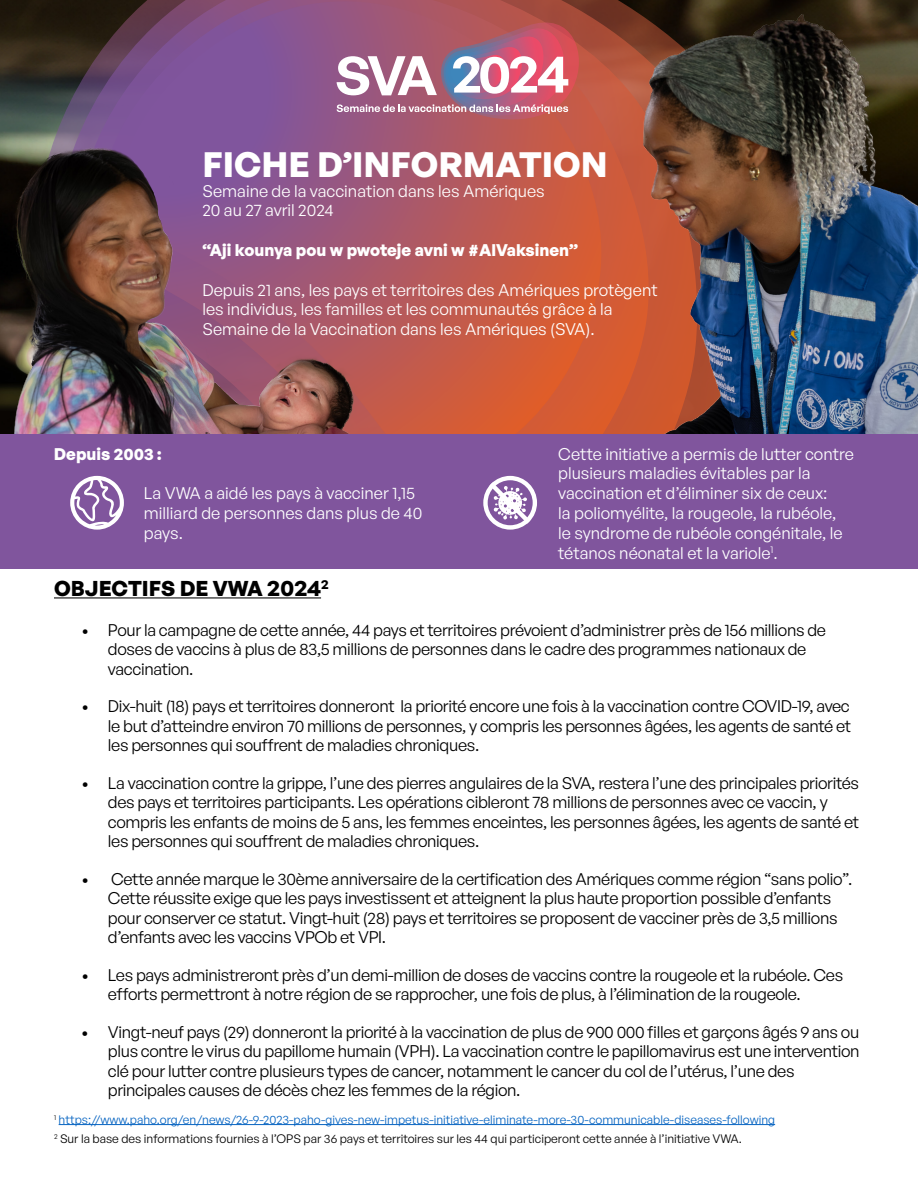
<style>
.page{position:relative;width:918px;height:1188px;background:#fff}
.page>*{position:absolute;margin:0;border:0;box-sizing:border-box;transform-origin:0 0}
.t1{font:700 34.5px "General Sans";color:#fff}
.t2{font:700 21px "General Sans";color:#000}
.t3{font:16.5px/19.5px "General Sans";letter-spacing:-.02em;color:#000}
.t4{font:16.5px/19.8px "General Sans";color:#fff}
.t5{font:700 16.5px "General Sans";color:#fff}
.t6{font:12px/18.9px "General Sans";color:#0563c1}
.s1{color:#000}
</style>
<div class="page">
<svg style="left:373px;top:1px;width:217px;height:433px;background:#c25a4b"></svg>
<img style="left:590px;top:0;width:328px;height:434px">
<img style="left:0;top:0;width:373px;height:434px">
<div style="left:0;top:434px;width:918px;height:134px;background:#80559d"></div>
<hr style="left:54px;top:597px;width:267px;height:1px;background:#000">
<svg style="left:70px;top:476px;width:54px;height:54px"></svg>
<svg style="left:483px;top:476px;width:54px;height:54px"></svg>
<hr style="left:59px;top:1124px;width:716px;height:1px;background:#0563c1">
<svg style="left:337px;top:10px;width:244px;height:120px;background:#b87486"></svg>
<h1 class="t1" style="left:202px;top:142px;width:407px">FICHE D’INFORMATION</h1>
<p class="t4" style="left:202px;top:180px;width:344px">Semaine de la vaccination dans les Amériques<br>20 au 27 avril 2024</p>
<p class="t5" style="left:202px;top:239px;width:377px">“Aji kounya pou w pwoteje avni w #AlVaksinen”</p>
<p class="t4" style="left:202px;top:279px;width:457px">Depuis 21 ans, les pays et territoires des Amériques protègent les individus, les familles et les communautés grâce à la<br>Semaine de la Vaccination dans les Amériques (SVA).</p>
<p class="t5" style="left:54px;top:443px;width:109px">Depuis 2003 :</p>
<p class="t4" style="left:144px;top:483px;width:280px">La VWA a aidé les pays à vacciner 1,15 milliard de personnes dans plus de 40 pays.</p>
<p class="t4" style="left:558px;top:443px;width:297px">Cette initiative a permis de lutter contre plusieurs maladies évitables par la vaccination et d’éliminer six de ceux:<br>la poliomyélite, la rougeole, la rubéole,<br>le syndrome de rubéole congénitale, le tétanos néonatal et la variole<sup>1</sup>.</p>
<p class="t2" style="left:54px;top:575px;width:276px">OBJECTIFS DE VWA 2024<sup>2</sup></p>
<p class="t3" style="left:108px;top:619px;width:720px;text-indent:-27px">• Pour la campagne de cette année, 44 pays et territoires prévoient d’administrer près de 156 millions de doses de vaccins à plus de 83,5 millions de personnes dans le cadre des programmes nationaux de vaccination.</p>
<p class="t3" style="left:108px;top:696px;width:745px;text-align:justify;text-indent:-27px">• Dix-huit (18) pays et territoires donneront la priorité encore une fois à la vaccination contre COVID-19, avec le but d’atteindre environ 70 millions de personnes, y compris les personnes âgées, les agents de santé et les personnes qui souffrent de maladies chroniques.</p>
<p class="t3" style="left:108px;top:772px;width:753px;text-indent:-27px">• La vaccination contre la grippe, l’une des pierres angulaires de la SVA, restera l’une des principales priorités des pays et territoires participants. Les opérations cibleront 78 millions de personnes avec ce vaccin, y compris les enfants de moins de 5 ans, les femmes enceintes, les personnes âgées, les agents de santé et les personnes qui souffrent de maladies chroniques.</p>
<p class="t3" style="left:108px;top:868px;width:746px;text-indent:-27px">• Cette année marque le 30ème anniversaire de la certification des Amériques comme région “sans polio”.<br>Cette réussite exige que les pays investissent et atteignent la plus haute proportion possible d’enfants pour conserver ce statut. Vingt-huit (28) pays et territoires se proposent de vacciner près de 3,5 millions d’enfants avec les vaccins VPOb et VPI.</p>
<p class="t3" style="left:108px;top:964px;width:737px;text-indent:-27px">• Les pays administreront près d’un demi-million de doses de vaccins contre la rougeole et la rubéole. Ces efforts permettront à notre région de se rapprocher, une fois de plus, à l’élimination de la rougeole.</p>
<p class="t3" style="left:108px;top:1021px;width:753px;text-indent:-27px">• Vingt-neuf pays (29) donneront la priorité à la vaccination de plus de 900 000 filles et garçons âgés 9 ans ou plus contre le virus du papillome humain (VPH). La vaccination contre le papillomavirus est une intervention clé pour lutter contre plusieurs types de cancer, notamment le cancer du col de l’utérus, l’une des principales causes de décès chez les femmes de la région.</p>
<p class="t6" style="left:54px;top:1110px;width:723px"><sup>1</sup> https://www.paho.org/en/news/26-9-2023-paho-gives-new-impetus-initiative-eliminate-more-30-communicable-diseases-following<br><sup>2</sup> <span class="s1">Sur la base des informations fournies à l’OPS par 36 pays et territoires sur les 44 qui participeront cette année à l’initiative VWA.</span></p>
</div>
